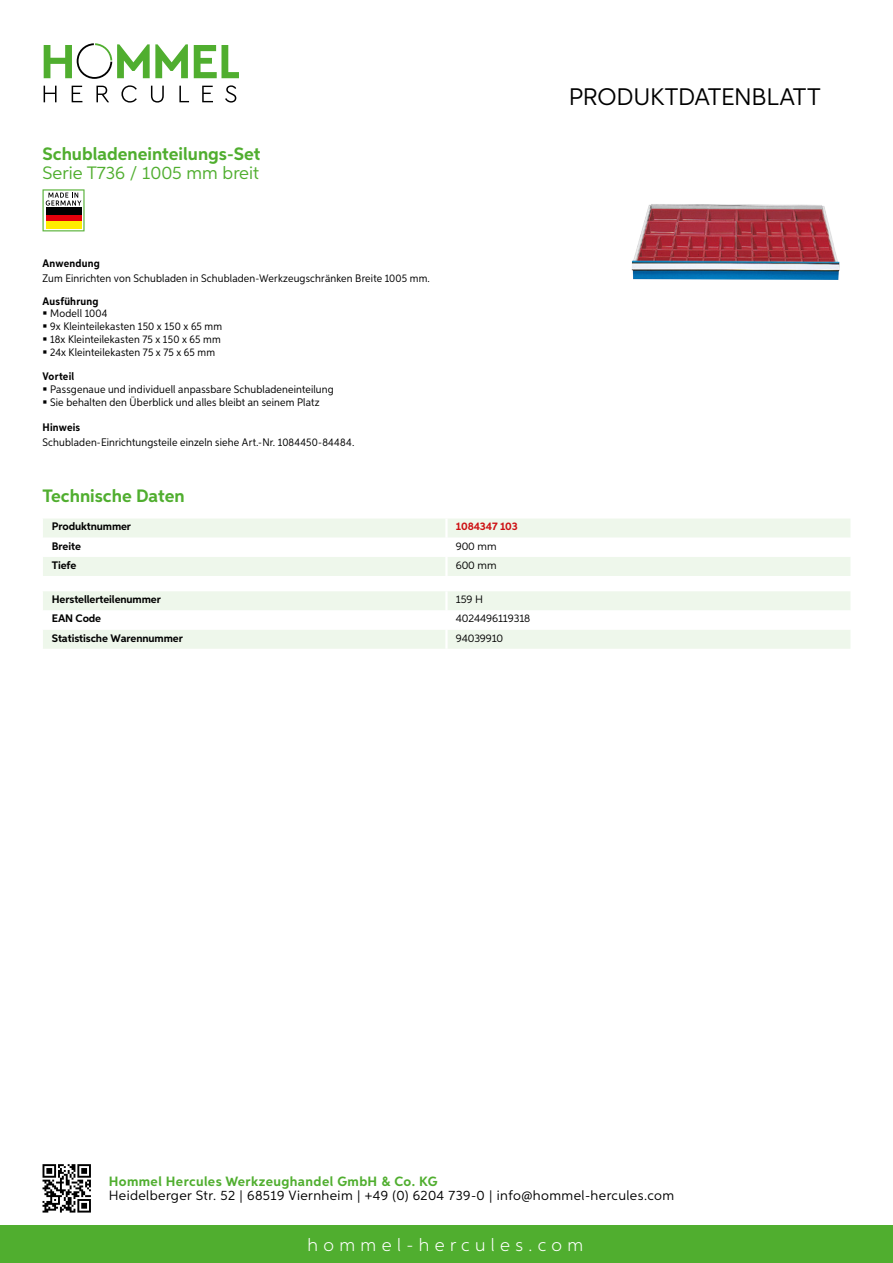
<style>
.page{position:relative;width:893px;height:1263px;background:#fff}
.page>*{position:absolute;margin:0;border:0;box-sizing:border-box;transform-origin:0 0}
.t1{font:24px "Aspira";letter-spacing:-.01em;color:#000}
.t2{font:700 18px "Aspira";color:#50ae2f}
.t3{font:18px "Aspira";color:#50ae2f}
.t4{font:300 18px "Aspira";letter-spacing:.3em;color:#fff}
.t5{font:13.5px "Aspira";letter-spacing:.03em;color:#000}
.t6{font:700 13.5px "Aspira";letter-spacing:.03em;color:#50ae2f}
.t7{font:10.95px/12.8px "Aspira Nar";letter-spacing:.015em;color:#000}
.t8{font:700 10.95px "Aspira";letter-spacing:-.01em;color:#000}
.t9{font:10.95px "Aspira";letter-spacing:-.01em;color:#000}
.t10{font:700 10.95px "Aspira Nar";letter-spacing:.02em;color:#000}
.t11{font:700 10.95px "Aspira";letter-spacing:-.01em;color:#cd1013}
</style>
<div class="page">
<div style="left:0;top:1226px;width:893px;height:37px;background:#50ae2f"></div>
<svg style="left:43px;top:1164px;width:48px;height:48px"></svg>
<svg style="left:194px;top:45px;width:45px;height:33px"></svg>
<svg style="left:44px;top:43px;width:144px;height:36px"></svg>
<svg style="left:44px;top:86px;width:13px;height:16px"></svg>
<svg style="left:72px;top:86px;width:10px;height:16px"></svg>
<svg style="left:96px;top:86px;width:13px;height:16px"></svg>
<svg style="left:121px;top:85px;width:16px;height:18px"></svg>
<svg style="left:151px;top:86px;width:13px;height:17px"></svg>
<svg style="left:179px;top:86px;width:10px;height:16px"></svg>
<svg style="left:202px;top:86px;width:11px;height:16px"></svg>
<svg style="left:225px;top:85px;width:11px;height:18px"></svg>
<svg style="left:43px;top:519px;width:807px;height:57px"></svg>
<hr style="left:445px;top:557px;width:3px;height:19px;background:#fff">
<svg style="left:43px;top:591px;width:807px;height:58px"></svg>
<hr style="left:445px;top:630px;width:3px;height:19px;background:#fff">
<svg style="left:43px;top:189px;width:42px;height:42px"></svg>
<div style="left:46px;top:214px;width:35px;height:7px;background:#e3000b"></div>
<div style="left:46px;top:208px;width:35px;height:7px;background:#000"></div>
<div style="left:46px;top:221px;width:35px;height:7px;background:#ffed00"></div>
<img style="left:632px;top:204px;width:207px;height:76px">
<h2 class="t2" style="left:43px;top:142px;width:220px">Schubladeneinteilungs-Set</h2>
<h2 class="t3" style="left:43px;top:162px;width:218px">Serie T736 / 1005 mm breit</h2>
<p class="t10" style="left:43px;top:257px;width:59px">Anwendung</p>
<p class="t7" style="left:43px;top:272px;width:389px">Zum Einrichten von Schubladen in Schubladen-Werkzeugschränken Breite 1005 mm.</p>
<p class="t10" style="left:43px;top:294px;width:58px">Ausführung</p>
<p class="t7" style="left:50px;top:307px;width:173px">Modell 1004<br>9x Kleinteilekasten 150 x 150 x 65 mm<br>18x Kleinteilekasten 75 x 150 x 65 mm<br>24x Kleinteilekasten 75 x 75 x 65 mm</p>
<p class="t10" style="left:43px;top:369px;width:33px">Vorteil</p>
<p class="t7" style="left:50px;top:382px;width:285px">Passgenaue und individuell anpassbare Schubladeneinteilung<br>Sie behalten den Überblick und alles bleibt an seinem Platz</p>
<p class="t10" style="left:43px;top:420px;width:39px">Hinweis</p>
<p class="t7" style="left:43px;top:436px;width:313px">Schubladen-Einrichtungsteile einzeln siehe Art.-Nr. 1084450-84484.</p>
<h2 class="t2" style="left:43px;top:484px;width:144px">Technische Daten</h2>
<p class="t8" style="left:52px;top:520px;width:81px">Produktnummer</p>
<p class="t11" style="left:456px;top:520px;width:63px">1084347 103</p>
<p class="t8" style="left:52px;top:539px;width:31px">Breite</p>
<p class="t9" style="left:456px;top:539px;width:42px">900 mm</p>
<p class="t8" style="left:52px;top:558px;width:26px">Tiefe</p>
<p class="t9" style="left:456px;top:558px;width:42px">600 mm</p>
<p class="t8" style="left:52px;top:593px;width:111px">Herstellerteilenummer</p>
<p class="t9" style="left:456px;top:593px;width:29px">159 H</p>
<p class="t8" style="left:52px;top:612px;width:51px">EAN Code</p>
<p class="t9" style="left:456px;top:612px;width:76px">4024496119318</p>
<p class="t8" style="left:52px;top:631px;width:132px">Statistische Warennummer</p>
<p class="t9" style="left:456px;top:631px;width:49px">94039910</p>
<h1 class="t1" style="left:569px;top:82px;width:253px">Produktdatenblatt</h1>
<p class="t6" style="left:109px;top:1172px;width:330px">Hommel Hercules Werkzeughandel GmbH &amp; Co. KG</p>
<p class="t5" style="left:109px;top:1187px;width:567px">Heidelberger Str. 52 | 68519 Viernheim | +49 (0) 6204 739-0 | info@hommel-hercules.com</p>
<h2 class="t4" style="left:307px;top:1234px;width:277px">hommel-hercules.com</h2>
</div>
